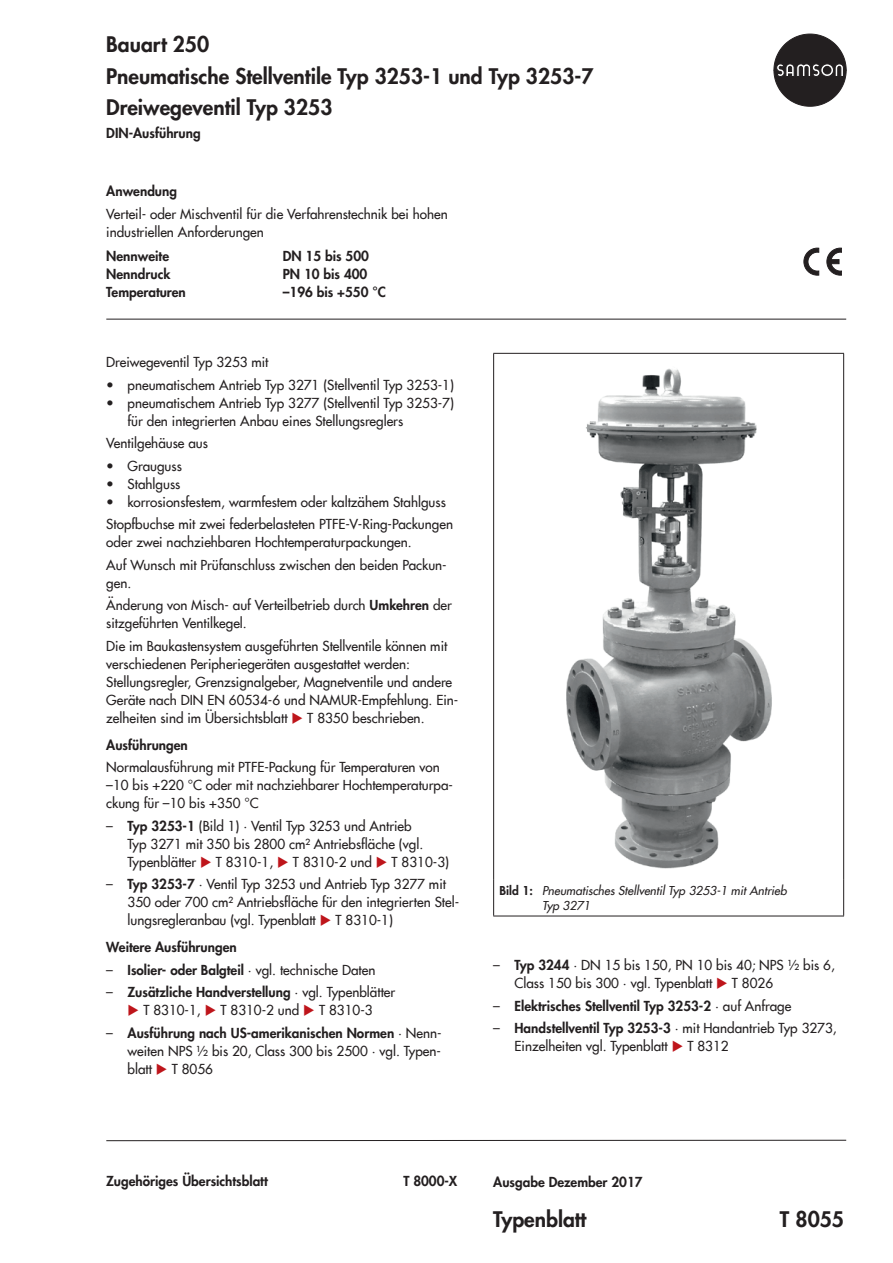
<style>
.page{position:relative;width:893px;height:1263px;background:#fff}
.page>*{position:absolute;margin:0;border:0;box-sizing:border-box;transform-origin:0 0}
.t1{font:800 21px/31.5px "Futura Com";color:#231f20}
.t2{font:500 13.5px/18px "Futura Com";color:#231f20}
.t3{font:800 13.5px "Futura Com";color:#231f20}
.t4{font:italic 500 12px/15px "Futura Com";color:#231f20}
.s1{font-family:"Futura";font-weight:400}
.s2{font-weight:800}
.s3{color:#be151b}
.s4{font-weight:500}
.s5{font-weight:800;font-style:normal}
</style>
<div class="page">
<svg style="left:774px;top:34px;width:72px;height:72px"></svg>
<hr style="left:106px;top:319px;width:740px;height:1px;background:#231f20">
<svg style="left:804px;top:248px;width:15px;height:27px"></svg>
<svg style="left:827px;top:248px;width:15px;height:27px"></svg>
<div style="left:829px;top:260px;width:10px;height:4px;background:#231f20;border:1px solid #231f20"></div>
<svg style="left:106px;top:1139px;width:741px;height:2px"></svg>
<hr style="left:493px;top:353px;width:351px;height:1px;background:#231f20">
<hr style="left:493px;top:354px;width:1px;height:525px;background:#231f20">
<hr style="left:843px;top:354px;width:1px;height:525px;background:#231f20">
<hr style="left:493px;top:879px;width:1px;height:37px;background:#231f20">
<hr style="left:843px;top:879px;width:1px;height:37px;background:#231f20">
<hr style="left:493px;top:916px;width:351px;height:1px;background:#231f20">
<img style="left:566px;top:368px;width:206px;height:501px">
<h1 class="t1" style="left:106px;top:28px;width:489px">Bauart 250<br>Pneumatische Stellventile Typ 3253‑1 und Typ 3253‑7<br>Dreiwegeventil Typ 3253</h1>
<p class="t3" style="left:106px;top:122px;width:96px">DIN-Ausführung</p>
<p class="t3" style="left:106px;top:181px;width:72px">Anwendung</p>
<p class="t2" style="left:106px;top:204px;width:343px">Verteil- oder Mischventil für die Verfahrenstechnik bei hohen industriellen Anforderungen</p>
<p class="t3" style="left:106px;top:246px;width:64px">Nennweite</p>
<p class="t3" style="left:283px;top:246px;width:88px">DN 15 bis 500</p>
<p class="t3" style="left:106px;top:264px;width:66px">Nenndruck</p>
<p class="t3" style="left:283px;top:264px;width:86px">PN 10 bis 400</p>
<p class="t3" style="left:106px;top:282px;width:81px">Temperaturen</p>
<p class="t3" style="left:283px;top:282px;width:105px">–196 bis +550 °C</p>
<p class="t2" style="left:106px;top:352px;width:164px">Dreiwegeventil Typ 3253 mit</p>
<p class="t2" style="left:106px;top:375px;width:349px"><span class="s1">•</span> pneumatischem Antrieb Typ 3271 (Stellventil Typ 3253‑1)</p>
<p class="t2" style="left:128px;top:393px;width:328px;text-indent:-21px"><span class="s1">•</span> pneumatischem Antrieb Typ 3277 (Stellventil Typ 3253‑7) für den integrierten Anbau eines Stellungsreglers</p>
<p class="t2" style="left:106px;top:433px;width:103px">Ventilgehäuse aus</p>
<p class="t2" style="left:106px;top:456px;width:77px"><span class="s1">•</span> Grauguss</p>
<p class="t2" style="left:106px;top:474px;width:76px"><span class="s1">•</span> Stahlguss</p>
<p class="t2" style="left:106px;top:490px;width:348px;line-height:22.5px"><span class="s1">•</span> korrosionsfestem, warmfestem oder kaltzähem Stahlguss<br>Stopfbuchse mit zwei federbelasteten PTFE-V-Ring-Packungen</p>
<p class="t2" style="left:106px;top:530px;width:342px;line-height:22.5px">oder zwei nachziehbaren Hochtemperaturpackungen.<br>Auf Wunsch mit Prüfanschluss zwischen den beiden Packun‑</p>
<p class="t2" style="left:106px;top:571px;width:347px;line-height:22.5px">gen.<br>Änderung von Misch- auf Verteilbetrieb durch <span class="s2">Umkehren</span> der</p>
<p class="t2" style="left:106px;top:611px;width:342px;line-height:22.5px">sitzgeführten Ventilkegel.<br>Die im Baukastensystem ausgeführten Stellventile können mit</p>
<p class="t2" style="left:106px;top:654px;width:354px">verschiedenen Peripheriegeräten ausgestattet werden:<br>Stellungsregler, Grenzsignalgeber, Magnetventile und andere Geräte nach DIN EN 60534‑6 und NAMUR-Empfehlung. Ein‑ zelheiten sind im Übersichtsblatt <span class="s3">◆</span> T 8350 beschrieben.</p>
<p class="t3" style="left:106px;top:734px;width:83px">Ausführungen</p>
<p class="t2" style="left:106px;top:757px;width:348px">Normalausführung mit PTFE-Packung für Temperaturen von –10 bis +220 °C oder mit nachziehbarer Hochtemperaturpa‑ ckung für –10 bis +350 °C</p>
<p class="t2" style="left:128px;top:816px;width:323px;text-indent:-21px"><span class="s1">–</span> <span class="s2">Typ 3253‑1</span> (Bild 1) · Ventil Typ 3253 und Antrieb<br>Typ 3271 mit 350 bis 2800 cm² Antriebsfläche (vgl.<br>Typenblätter <span class="s3">◆</span> T 8310-1, <span class="s3">◆</span> T 8310‑2 und <span class="s3">◆</span> T 8310‑3)</p>
<p class="t2" style="left:128px;top:874px;width:333px;text-indent:-21px"><span class="s1">–</span> <span class="s2">Typ 3253‑7</span> · Ventil Typ 3253 und Antrieb Typ 3277 mit<br>350 oder 700 cm² Antriebsfläche für den integrierten Stel‑ lungsregleranbau (vgl. Typenblatt <span class="s3">◆</span> T 8310‑1)</p>
<p class="t3" style="left:106px;top:937px;width:132px">Weitere Ausführungen</p>
<p class="t3" style="left:106px;top:959px;width:271px"><span class="s1">–</span> Isolier- oder Balgteil <span class="s4">· vgl. technische Daten</span></p>
<p class="t3" style="left:106px;top:982px;width:290px"><span class="s1">–</span> Zusätzliche Handverstellung <span class="s4">· vgl. Typenblätter</span></p>
<p class="t2" style="left:128px;top:1000px;width:247px"><span class="s3">◆</span> T 8310‑1, <span class="s3">◆</span> T 8310‑2 und <span class="s3">◆</span> T 8310‑3</p>
<p class="t2" style="left:128px;top:1023px;width:316px;text-align:justify;text-indent:-21px"><span class="s1">–</span> <span class="s2">Ausführung nach US-amerikanischen Normen</span> · Nenn‑ weiten NPS ½ bis 20, Class 300 bis 2500 · vgl. Typen‑ blatt <span class="s3">◆</span> T 8056</p>
<p class="t4" style="left:542px;top:882px;width:246px;text-indent:-43px"><span class="s5">Bild 1:</span> Pneumatisches Stellventil Typ 3253‑1 mit Antrieb<br>Typ 3271</p>
<p class="t2" style="left:514px;top:955px;width:322px;text-indent:-21px"><span class="s1">–</span> <span class="s2">Typ 3244</span> · DN 15 bis 150, PN 10 bis 40; NPS ½ bis 6,<br>Class 150 bis 300 · vgl. Typenblatt <span class="s3">◆</span> T 8026</p>
<p class="t3" style="left:493px;top:995px;width:300px"><span class="s1">–</span> Elektrisches Stellventil Typ 3253‑2 <span class="s4">· auf Anfrage</span></p>
<p class="t2" style="left:514px;top:1018px;width:324px;text-indent:-21px"><span class="s1">–</span> <span class="s2">Handstellventil Typ 3253‑3</span> · mit Handantrieb Typ 3273,<br>Einzelheiten vgl. Typenblatt <span class="s3">◆</span> T 8312</p>
<p class="t3" style="left:106px;top:1171px;width:163px">Zugehöriges Übersichtsblatt</p>
<p class="t3" style="left:403px;top:1171px;width:55px">T 8000-X</p>
<p class="t3" style="left:493px;top:1172px;width:151px">Ausgabe Dezember 2017</p>
<h1 class="t1" style="left:493px;top:1203px;width:95px">Typenblatt</h1>
<h1 class="t1" style="left:780px;top:1203px;width:66px">T 8055</h1>
</div>
